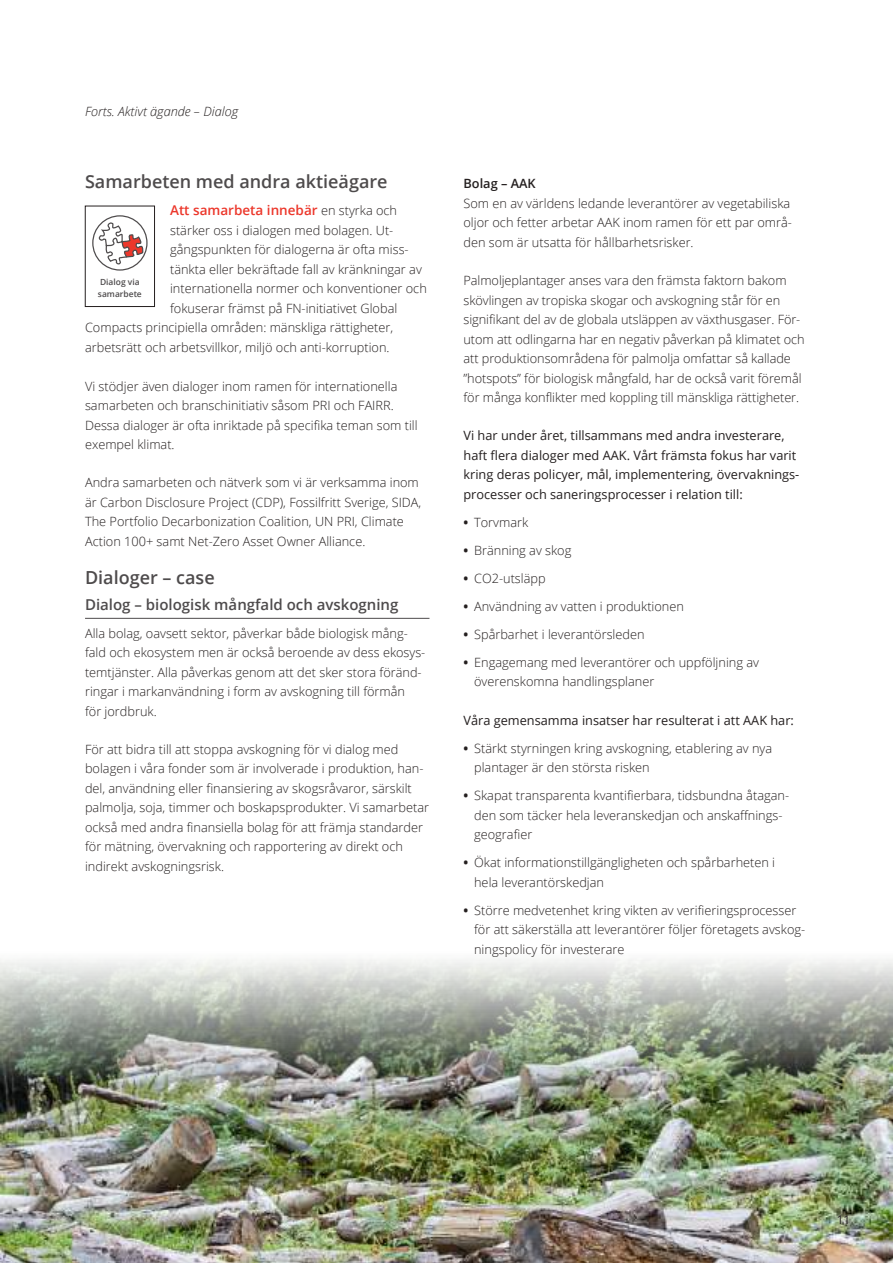
<style>
.page{position:relative;width:893px;height:1263px;background:#fff}
.page>*{position:absolute;margin:0;border:0;box-sizing:border-box;transform-origin:0 0}
.t1{font:600 18px "Open Sans";color:#4e4b4c}
.t2{font:600 15px "Open Sans";color:#4e4b4c}
.t3{font:600 13.5px "Open Sans";color:#ec372b}
.t4{font:300 12.75px/19.5px "Open Sans";color:#241f1f}
.t5{font:12.75px/19.5px "Open Sans";color:#241f1f}
.t6{font:italic 300 12.75px "Open Sans";color:#241f1f}
.t7{font:600 12.75px "Open Sans";color:#241f1f}
.t8{font:12px "Open Sans";color:#241f1f}
.t9{font:600 8.4px/11.2px "Open Sans";color:#4e4b4c}
.s1{font-weight:300;font-size:12.75px;color:#241f1f}
.s2{font-weight:700}
</style>
<div class="page">
<img style="left:0;top:959px;width:893px;height:304px">
<hr style="left:85px;top:618px;width:344px;height:1px;background:#4e4b4c">
<svg style="left:93px;top:216px;width:54px;height:54px"></svg>
<div style="left:92px;top:215px;width:56px;height:56px;border:1px solid #4e4b4c;border-radius:50%"></div>
<svg style="left:99px;top:222px;width:45px;height:43px"></svg>
<div style="left:85px;top:206px;width:70px;height:101px;border:1px solid #241f1f"></div>
<p class="t6" style="left:85px;top:103px;width:155px">Forts. Aktivt ägande – Dialog</p>
<h1 class="t1" style="left:85px;top:169px;width:304px">Samarbeten med andra aktieägare</h1>
<p class="t3" style="left:170px;top:201px;width:229px">Att samarbeta innebär <span class="s1">en styrka och</span></p>
<p class="t4" style="left:170px;top:220px;width:225px">stärker oss i dialogen med bolagen. Ut-</p>
<p class="t4" style="left:170px;top:239px;width:240px">gångspunkten för dialogerna är ofta miss-</p>
<p class="t4" style="left:170px;top:259px;width:253px">tänkta eller bekräftade fall av kränkningar av</p>
<p class="t4" style="left:170px;top:278px;width:258px">internationella normer och konventioner och</p>
<p class="t4" style="left:170px;top:298px;width:229px">fokuserar främst på FN-initiativet Global</p>
<p class="t4" style="left:85px;top:317px;width:310px">Compacts principiella områden: mänskliga rättigheter,</p>
<p class="t4" style="left:85px;top:337px;width:306px">arbetsrätt och arbetsvillkor, miljö och anti-korruption.</p>
<p class="t4" style="left:85px;top:376px;width:334px">Vi stödjer även dialoger inom ramen för internationella samarbeten och branschinitiativ såsom PRI och FAIRR.<br>Dessa dialoger är ofta inriktade på specifika teman som till exempel klimat.</p>
<p class="t4" style="left:85px;top:473px;width:338px">Andra samarbeten och nätverk som vi är verksamma inom är Carbon Disclosure Project (CDP), Fossilfritt Sverige, SIDA, The Portfolio Decarbonization Coalition, UN PRI, Climate Action 100+ samt Net-Zero Asset Owner Alliance.</p>
<h1 class="t1" style="left:85px;top:565px;width:131px">Dialoger – case</h1>
<p class="t2" style="left:85px;top:594px;width:315px">Dialog – biologisk mångfald och avskogning</p>
<p class="t4" style="left:85px;top:623px;width:342px">Alla bolag, oavsett sektor, påverkar både biologisk mång&shy;fald och ekosystem men är också beroende av dess ekosys&shy;temtjänster. Alla påverkas genom att det sker stora föränd&shy;ringar i markanvändning i form av avskogning till förmån<br>för jordbruk.</p>
<p class="t4" style="left:85px;top:739px;width:346px">För att bidra till att stoppa avskogning för vi dialog med bolagen i våra fonder som är involverade i produktion, han&shy;del, användning eller finansiering av skogsråvaror, särskilt palmolja, soja, timmer och boskapsprodukter. Vi samarbetar också med andra finansiella bolag för att främja standarder för mätning, övervakning och rapportering av direkt och indirekt avskogningsrisk.</p>
<p class="t9" style="left:98px;top:277px;width:45px">Dialog via samarbete</p>
<p class="t7" style="left:463px;top:175px;width:74px">Bolag – AAK</p>
<p class="t4" style="left:463px;top:193px;width:330px">Som en av världens ledande leverantörer av vegetabiliska oljor och fetter arbetar AAK inom ramen för ett par områ&shy;den som är utsatta för hållbarhetsrisker.</p>
<p class="t4" style="left:463px;top:270px;width:343px">Palmoljeplantager anses vara den främsta faktorn bakom skövlingen av tropiska skogar och avskogning står för en signifikant del av de globala utsläppen av växthusgaser. För&shy;utom att odlingarna har en negativ påverkan på klimatet och att produktionsområdena för palmolja omfattar så kallade ”hotspots” för biologisk mångfald, har de också varit föremål för många konflikter med koppling till mänskliga rättigheter.</p>
<p class="t5" style="left:463px;top:426px;width:337px">Vi har under året, tillsammans med andra investerare, haft flera dialoger med AAK. Vårt främsta fokus har varit kring deras policyer, mål, implementering, övervaknings&shy;processer och saneringsprocesser i relation till:</p>
<p class="t4" style="left:463px;top:512px;width:66px"><span class="s2">•</span> Torvmark</p>
<p class="t4" style="left:463px;top:540px;width:109px"><span class="s2">•</span> Bränning av skog</p>
<p class="t4" style="left:463px;top:568px;width:84px"><span class="s2">•</span> CO2-utsläpp</p>
<p class="t4" style="left:463px;top:596px;width:222px"><span class="s2">•</span> Användning av vatten i produktionen</p>
<p class="t4" style="left:463px;top:624px;width:183px"><span class="s2">•</span> Spårbarhet i leverantörsleden</p>
<p class="t4" style="left:474px;top:652px;width:286px;text-indent:-11px"><span class="s2">•</span> Engagemang med leverantörer och uppföljning av överenskomna handlingsplaner</p>
<p class="t5" style="left:463px;top:710px;width:332px">Våra gemensamma insatser har resulterat i att AAK har:</p>
<p class="t4" style="left:474px;top:738px;width:300px;text-indent:-11px"><span class="s2">•</span> Stärkt styrningen kring avskogning, etablering av nya plantager är den största risken</p>
<p class="t4" style="left:474px;top:785px;width:316px;text-indent:-11px"><span class="s2">•</span> Skapat transparenta kvantifierbara, tidsbundna åtagan&shy;den som täcker hela leveranskedjan och anskaffnings&shy;geografier</p>
<p class="t4" style="left:474px;top:852px;width:303px;text-indent:-11px"><span class="s2">•</span> Ökat informationstillgängligheten och spårbarheten i hela leverantörskedjan</p>
<p class="t4" style="left:474px;top:900px;width:333px;text-indent:-11px"><span class="s2">•</span> Större medvetenhet kring vikten av verifieringsprocesser för att säkerställa att leverantörer följer företagets avskog&shy;ningspolicy för investerare</p>
<p class="t8" style="left:837px;top:1212px;width:15px">11</p>
</div>
